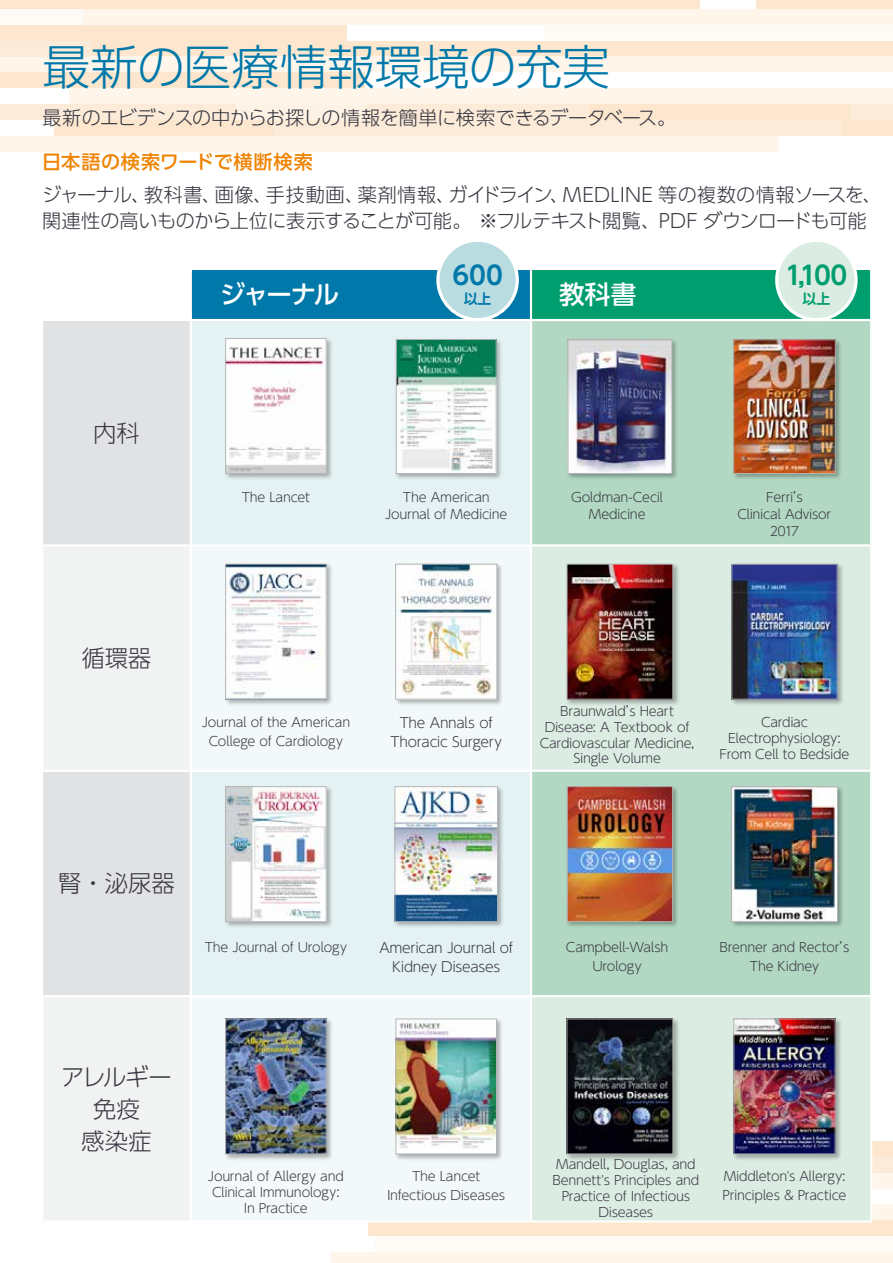
<style>
.page{position:relative;width:893px;height:1263px;background:#fff}
.page>*{position:absolute;margin:0;border:0;box-sizing:border-box;transform-origin:0 0}
.t1{font:300 47.85px "UD Shin Go Pro";letter-spacing:-.015em;color:#0078a9}
.t2{font:500 25.5px "UD Shin Go Pro";letter-spacing:-.06em;color:#fff}
.t3{font:700 25.5px "UD Shin Go Pro De";color:#009d6f}
.t4{font:700 25.5px "UD Shin Go Pro De";color:#0078a9}
.t5{font:300 23.4px/32px "UD Shin Go Pro";letter-spacing:-.01em;color:#383842;text-align:center}
.t6{font:300 19.2px/25.5px "UD Shin Go Pro";letter-spacing:-.02em;color:#383842}
.t7{font:500 19.2px "UD Shin Go Pro";letter-spacing:.03em;color:#f08300}
.t8{font:300 13.8px/19.2px "UD Shin Go Pro";letter-spacing:-.025em;color:#383842;text-align:center}
.t9{font:700 13.8px "UD Shin Go Pro De";color:#009d6f}
.t10{font:700 13.8px "UD Shin Go Pro De";color:#0078a9}
.t11{font:300 12.75px/15.9px "UD Shin Go Pro";letter-spacing:-.02em;color:#383842;text-align:center}
</style>
<div class="page">
<div style="left:43px;top:321px;width:147px;height:223px;background:#e1e2e3"></div>
<svg style="left:43px;top:547px;width:147px;height:673px;fill:#f1f2f2"></svg>
<hr style="left:41px;top:770px;width:151px;height:2px;background:#fff">
<hr style="left:41px;top:995px;width:151px;height:2px;background:#fff">
<div style="left:273px;top:1156px;width:620px;height:16px;background:#fcebd8"></div>
<div style="left:331px;top:1252px;width:562px;height:11px;background:#fef5eb"></div>
<div style="left:376px;top:1236px;width:517px;height:16px;background:#fefaf5"></div>
<div style="left:368px;top:1220px;width:525px;height:16px;background:#fce6cd"></div>
<div style="left:384px;top:1204px;width:509px;height:16px;background:#fef5eb"></div>
<div style="left:323px;top:1172px;width:570px;height:16px;background:#fef5eb"></div>
<div style="left:320px;top:1141px;width:573px;height:15px;background:#fce6cd"></div>
<div style="left:192px;top:321px;width:338px;height:223px;background:#e5f2f4"></div>
<div style="left:532px;top:321px;width:338px;height:223px;background:#b2d8c3"></div>
<svg style="left:192px;top:547px;width:338px;height:673px;fill:#f3f9fa"></svg>
<svg style="left:532px;top:546px;width:338px;height:674px;background:#cde5d7"></svg>
<hr style="left:190px;top:770px;width:341px;height:2px;background:#fff">
<hr style="left:531px;top:770px;width:341px;height:2px;background:#fff">
<hr style="left:190px;top:995px;width:341px;height:2px;background:#fff">
<hr style="left:531px;top:995px;width:341px;height:2px;background:#fff">
<hr style="left:530px;top:997px;width:2px;height:223px;background:#fff">
<hr style="left:870px;top:997px;width:2px;height:223px;background:#fff">
<hr style="left:190px;top:1220px;width:341px;height:2px;background:#fff">
<hr style="left:531px;top:1220px;width:341px;height:2px;background:#fff">
<div style="left:0;top:104px;width:893px;height:16px;background:#fcebd8"></div>
<div style="left:0;top:72px;width:365px;height:16px;background:#fce6cd"></div>
<div style="left:0;top:136px;width:779px;height:16px;background:#fef5eb"></div>
<div style="left:589px;top:104px;width:261px;height:16px;background:#fce6cd"></div>
<div style="left:0;top:41px;width:827px;height:16px;background:#fce6cd"></div>
<div style="left:756px;top:0;width:137px;height:9px;background:#fce6cd"></div>
<div style="left:0;top:25px;width:347px;height:16px;background:#fce6cd"></div>
<div style="left:54px;top:120px;width:839px;height:16px;background:#fce6cd"></div>
<div style="left:273px;top:120px;width:620px;height:16px;background:#fcebd8"></div>
<div style="left:0;top:9px;width:893px;height:16px;background:#fef5eb"></div>
<div style="left:544px;top:25px;width:349px;height:16px;background:#fefaf5"></div>
<div style="left:827px;top:41px;width:66px;height:16px;background:#fce6cd"></div>
<div style="left:0;top:0;width:700px;height:9px;background:#fce6cd"></div>
<div style="left:0;top:57px;width:893px;height:15px;background:#fef5eb"></div>
<div style="left:0;top:9px;width:83px;height:16px;background:#fefaf5"></div>
<div style="left:69px;top:88px;width:824px;height:16px;background:#fef5eb"></div>
<div style="left:841px;top:120px;width:52px;height:16px;background:#fce6cd"></div>
<div style="left:0;top:41px;width:91px;height:16px;background:#fcebd8"></div>
<div style="left:236px;top:104px;width:131px;height:16px;background:#fdf2e4"></div>
<div style="left:190px;top:268px;width:342px;height:53px;background:#0078a9;border:2px solid #fff"></div>
<div style="left:530px;top:268px;width:342px;height:53px;background:#009d6f;border:2px solid #fff"></div>
<div style="left:777px;top:240px;width:79px;height:80px;background:#dbece2;border-radius:50%"></div>
<div style="left:775px;top:239px;width:83px;height:82px;border:3px solid #fff;border-radius:50%"></div>
<div style="left:438px;top:240px;width:79px;height:80px;background:#b9dce1;border-radius:50%"></div>
<div style="left:436px;top:239px;width:83px;height:82px;border:3px solid #fff;border-radius:50%"></div>
<div style="left:224px;top:337px;width:109px;height:143px;background:#000;opacity:.3"></div>
<img style="left:227px;top:340px;width:97px;height:132px">
<div style="left:225px;top:338px;width:101px;height:136px;border:1px solid #b3b5b6"></div>
<div style="left:395px;top:338px;width:108px;height:142px;background:#000;opacity:.3"></div>
<img style="left:398px;top:341px;width:96px;height:131px">
<div style="left:396px;top:339px;width:100px;height:135px;border:1px solid #b3b5b6"></div>
<div style="left:566px;top:338px;width:113px;height:142px;background:#000;opacity:.3"></div>
<img style="left:570px;top:341px;width:100px;height:131px">
<div style="left:568px;top:339px;width:104px;height:135px;border:1px solid #b3b5b6"></div>
<div style="left:732px;top:338px;width:110px;height:142px;background:#000;opacity:.3"></div>
<img style="left:735px;top:342px;width:98px;height:130px">
<div style="left:733px;top:340px;width:102px;height:134px;border:1px solid #b3b5b6"></div>
<div style="left:565px;top:1017px;width:115px;height:144px;background:#000;opacity:.3"></div>
<img style="left:569px;top:1021px;width:102px;height:131px">
<div style="left:224px;top:1017px;width:109px;height:144px;background:#000;opacity:.3"></div>
<img style="left:227px;top:1021px;width:97px;height:131px">
<div style="left:225px;top:1019px;width:101px;height:135px;border:1px solid #b3b5b6"></div>
<div style="left:394px;top:1017px;width:109px;height:144px;background:#000;opacity:.3"></div>
<img style="left:398px;top:1021px;width:97px;height:131px">
<div style="left:396px;top:1019px;width:101px;height:135px;border:1px solid #b3b5b6"></div>
<div style="left:732px;top:1017px;width:110px;height:144px;background:#000;opacity:.3"></div>
<img style="left:736px;top:1021px;width:97px;height:131px">
<div style="left:734px;top:1019px;width:101px;height:135px;border:1px solid #b3b5b6"></div>
<div style="left:565px;top:562px;width:115px;height:144px;background:#000;opacity:.3"></div>
<img style="left:569px;top:566px;width:102px;height:131px">
<div style="left:224px;top:562px;width:109px;height:144px;background:#000;opacity:.3"></div>
<img style="left:227px;top:566px;width:97px;height:131px">
<div style="left:225px;top:564px;width:101px;height:135px;border:1px solid #b3b5b6"></div>
<div style="left:394px;top:562px;width:110px;height:144px;background:#000;opacity:.3"></div>
<img style="left:397px;top:566px;width:98px;height:131px">
<div style="left:395px;top:564px;width:102px;height:135px;border:1px solid #b3b5b6"></div>
<div style="left:730px;top:562px;width:114px;height:144px;background:#000;opacity:.3"></div>
<img style="left:734px;top:566px;width:101px;height:131px">
<div style="left:393px;top:785px;width:111px;height:144px;background:#000;opacity:.3"></div>
<img style="left:397px;top:788px;width:99px;height:132px">
<div style="left:395px;top:786px;width:103px;height:136px;border:1px solid #b3b5b6"></div>
<div style="left:730px;top:785px;width:114px;height:144px;background:#000;opacity:.3"></div>
<img style="left:733px;top:788px;width:103px;height:132px">
<div style="left:731px;top:786px;width:107px;height:136px;border:1px solid #b3b5b6"></div>
<div style="left:566px;top:785px;width:113px;height:144px;background:#000;opacity:.3"></div>
<img style="left:569px;top:788px;width:102px;height:132px">
<div style="left:567px;top:786px;width:106px;height:136px;border:1px solid #b3b5b6"></div>
<div style="left:224px;top:785px;width:109px;height:144px;background:#000;opacity:.3"></div>
<img style="left:227px;top:788px;width:97px;height:132px">
<div style="left:225px;top:786px;width:101px;height:136px;border:1px solid #b3b5b6"></div>
<h1 class="t1" style="left:43px;top:28px;width:569px">最新の医療情報環境の充実</h1>
<h3 class="t6" style="left:42px;top:105px;width:635px">最新のエビデンスの中からお探しの情報を簡単に検索できるデータベース。</h3>
<h3 class="t7" style="left:42px;top:146px;width:272px">日本語の検索ワードで横断検索</h3>
<h3 class="t6" style="left:42px;top:182px;width:841px">ジャーナル、教科書、画像、手技動画、薬剤情報、ガイドライン、MEDLINE 等の複数の情報ソースを、関連性の高いものから上位に表示することが可能。 ※フルテキスト閲覧、PDF ダウンロードも可能</h3>
<h2 class="t3" style="left:785px;top:255px;width:64px">1,100</h2>
<p class="t9" style="left:803px;top:287px;width:29px">以上</p>
<h2 class="t4" style="left:452px;top:255px;width:52px">600</h2>
<p class="t10" style="left:464px;top:287px;width:29px">以上</p>
<h2 class="t2" style="left:220px;top:274px;width:121px">ジャーナル</h2>
<h2 class="t2" style="left:559px;top:274px;width:79px">教科書</h2>
<h3 class="t5" style="left:93px;top:416px;width:48px">内科</h3>
<p class="t11" style="left:242px;top:489px;width:70px">The Lancet</p>
<p class="t11" style="left:385px;top:489px;width:124px;line-height:17px">The American<br>Journal of Medicine</p>
<p class="t11" style="left:571px;top:489px;width:93px;line-height:17px">Goldman-Cecil<br>Medicine</p>
<p class="t11" style="left:737px;top:489px;width:96px;line-height:17px">Ferri’s<br>Clinical Advisor<br>2017</p>
<h3 class="t5" style="left:82px;top:641px;width:71px">循環器</h3>
<p class="t11" style="left:202px;top:712px;width:150px;line-height:19.2px">Journal of the American<br>College of Cardiology</p>
<p class="t8" style="left:391px;top:712px;width:113px">The Annals of<br>Thoracic Surgery</p>
<p class="t11" style="left:540px;top:702px;width:156px">Braunwald’s Heart<br>Disease: A Textbook of<br>Cardiovascular Medicine,<br>Single Volume</p>
<p class="t11" style="left:720px;top:713px;width:131px">Cardiac<br>Electrophysiology:<br>From Cell to Bedside</p>
<h3 class="t5" style="left:58px;top:867px;width:118px">腎・泌尿器</h3>
<p class="t11" style="left:205px;top:939px;width:144px">The Journal of Urology</p>
<p class="t8" style="left:379px;top:938px;width:135px">American Journal of<br>Kidney Diseases</p>
<p class="t11" style="left:566px;top:937px;width:104px;line-height:19.2px">Campbell-Walsh<br>Urology</p>
<p class="t11" style="left:719px;top:937px;width:134px;line-height:19.2px">Brenner and Rector’s<br>The Kidney</p>
<h3 class="t5" style="left:61px;top:1060px;width:112px">アレルギー免疫<br>感染症</h3>
<p class="t11" style="left:208px;top:1168px;width:137px">Journal of Allergy and<br>Clinical Immunology:<br>In Practice</p>
<p class="t11" style="left:387px;top:1166px;width:120px;line-height:19.2px">The Lancet<br>Infectious Diseases</p>
<p class="t11" style="left:552px;top:1155px;width:148px">Mandell, Douglas, and<br>Bennett's Principles and<br>Practice of Infectious<br>Diseases</p>
<p class="t11" style="left:722px;top:1166px;width:126px;line-height:19.2px;text-align:left">Middleton's Allergy:<br>Principles &amp; Practice</p>
</div>
